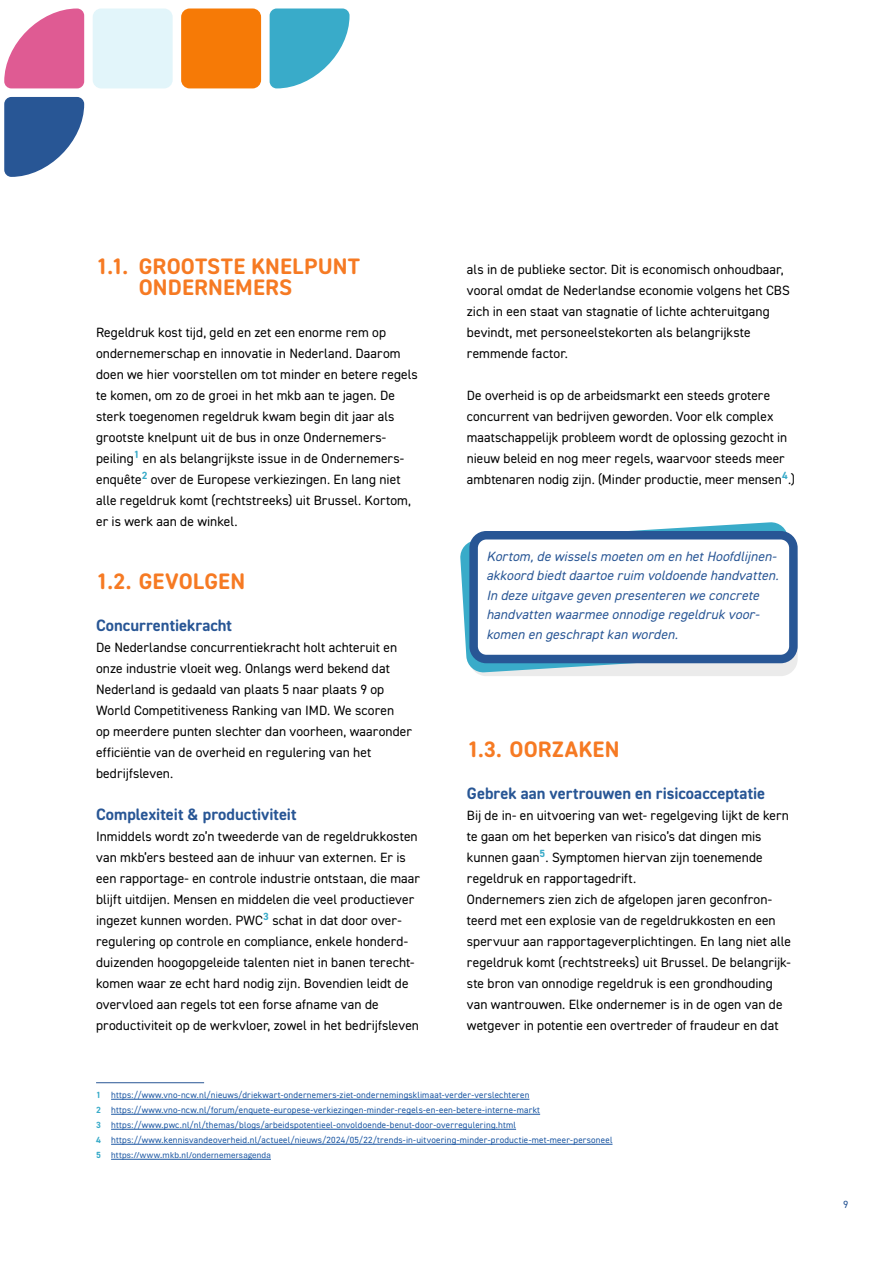
<style>
.page{position:relative;width:893px;height:1263px;background:#fff}
.page>*{position:absolute;margin:0;border:0;box-sizing:border-box;transform-origin:0 0}
.t1{font:22.5px/21px "DIN2014 Rounded VF";letter-spacing:.01em;color:#f67a23}
.t2{font:16.5px "DIN2014 Rounded VF";color:#285695}
.t3{font:13.5px/21px "DIN2014 Rounded VF";letter-spacing:.005em;color:#000}
.t4{font:italic 13.5px/19.5px "DIN2014 Rounded VF";color:#285695}
.t5{font:10.5px "DIN2014 Rounded VF";color:#285695}
.t6{font:9px/15px "DIN2014 Rounded VF";letter-spacing:.025em;color:#1955a2}
.t7{font:9px "Aptos Display";letter-spacing:.025em;color:#1955a2}
.s1{color:#39abc9}
.s2{font-family:"DIN2014 Rounded VF";color:#39abc9}
</style>
<div class="page">
<hr style="left:0;top:0;width:1px;height:1263px;background:#39abc9">
<svg style="left:4px;top:97px;width:80px;height:80px;fill:#285695"></svg>
<svg style="left:270px;top:9px;width:80px;height:79px;fill:#39abc9"></svg>
<svg style="left:4px;top:9px;width:80px;height:79px;fill:#df5b93"></svg>
<div style="left:93px;top:9px;width:80px;height:79px;background:#e2f5fa;border-radius:9px"></div>
<div style="left:181px;top:9px;width:80px;height:79px;background:#f67a06;border-radius:9px"></div>
<hr style="left:96px;top:1082px;width:108px;height:1px;background:#285695">
<hr style="left:111px;top:1099px;width:418px;height:1px;background:#1955a2">
<hr style="left:111px;top:1114px;width:429px;height:1px;background:#1955a2">
<hr style="left:111px;top:1129px;width:405px;height:1px;background:#1955a2">
<hr style="left:111px;top:1144px;width:501px;height:1px;background:#1955a2">
<hr style="left:111px;top:1159px;width:160px;height:1px;background:#1955a2">
<div style="left:469px;top:544px;width:329px;height:132px;background:#ebebeb;border-radius:17px"></div>
<svg style="left:460px;top:522px;width:334px;height:151px"></svg>
<div style="left:474px;top:535px;width:319px;height:124px;background:#fff;border-radius:13px"></div>
<div style="left:469px;top:531px;width:329px;height:132px;border:9px solid #285695;border-radius:13px"></div>
<h1 class="t1" style="left:139px;top:255px;width:223px;text-indent:-43px">1.1. GROOTSTE KNELPUNT<br>ONDERNEMERS</h1>
<p class="t3" style="left:96px;top:321px;width:323px">Regeldruk kost tijd, geld en zet een enorme rem op ondernemerschap en innovatie in Nederland. Daarom doen we hier voorstellen om tot minder en betere regels te komen, om zo de groei in het mkb aan te jagen. De sterk toegenomen regeldruk kwam begin dit jaar als grootste knelpunt uit de bus in onze Ondernemers&shy;peiling<sup>1</sup> en als belangrijkste issue in de Ondernemers&shy;enquête<sup>2</sup> over de Europese verkiezingen. En lang niet alle regeldruk komt (rechtstreeks) uit Brussel. Kortom, er is werk aan de winkel.</p>
<h1 class="t1" style="left:96px;top:570px;width:150px">1.2. GEVOLGEN</h1>
<p class="t2" style="left:96px;top:615px;width:137px">Concurrentiekracht</p>
<p class="t3" style="left:96px;top:636px;width:317px">De Nederlandse concurrentiekracht holt achteruit en onze industrie vloeit weg. Onlangs werd bekend dat Nederland is gedaald van plaats 5 naar plaats 9 op World Competitiveness Ranking van IMD. We scoren<br>op meerdere punten slechter dan voorheen, waaronder efficiëntie van de overheid en regulering van het bedrijfsleven.</p>
<p class="t2" style="left:96px;top:804px;width:202px">Complexiteit &amp; productiviteit</p>
<p class="t3" style="left:96px;top:825px;width:326px">Inmiddels wordt zo’n tweederde van de regeldrukkosten van mkb’ers besteed aan de inhuur van externen. Er is een rapportage- en controle industrie ontstaan, die maar blijft uitdijen. Mensen en middelen die veel productiever ingezet kunnen worden. PWC<sup>3</sup> schat in dat door over&shy;regulering op controle en compliance, enkele honderd&shy;duizenden hoogopgeleide talenten niet in banen terecht&shy;komen waar ze echt hard nodig zijn. Bovendien leidt de overvloed aan regels tot een forse afname van de productiviteit op de werkvloer, zowel in het bedrijfsleven</p>
<p class="t3" style="left:467px;top:258px;width:324px">als in de publieke sector. Dit is economisch onhoudbaar, vooral omdat de Nederlandse economie volgens het CBS zich in een staat van stagnatie of lichte achteruitgang bevindt, met personeelstekorten als belangrijkste remmende factor.</p>
<p class="t3" style="left:467px;top:384px;width:330px">De overheid is op de arbeidsmarkt een steeds grotere concurrent van bedrijven geworden. Voor elk complex maatschappelijk probleem wordt de oplossing gezocht in nieuw beleid en nog meer regels, waarvoor steeds meer ambtenaren nodig zijn. (Minder productie, meer mensen<sup>4</sup>.)</p>
<p class="t4" style="left:486px;top:546px;width:297px">Kortom,de wisselsmoeten om en hetHoofdlijnen&shy;akkoord biedtdaartoe ruim voldoende handvatten.<br>In deze uitgave geven presenteren we concrete handvatten waarmee onnodige regeldruk voor&shy;komen en geschraptkan worden.</p>
<h1 class="t1" style="left:467px;top:738px;width:154px">1.3. OORZAKEN</h1>
<p class="t2" style="left:467px;top:783px;width:300px">Gebrek aan vertrouwen en risicoacceptatie</p>
<p class="t3" style="left:467px;top:804px;width:326px">Bij de in- en uitvoering van wet- regelgeving lijkt de kern te gaan om het beperken van risico’s dat dingen mis kunnen gaan<sup>5</sup>. Symptomen hiervan zijn toenemende regeldruk en rapportagedrift.<br>Ondernemers zien zich de afgelopen jaren geconfron&shy;teerd met een explosie van de regeldrukkosten en een spervuur aan rapportageverplichtingen. En lang niet alle regeldruk komt (rechtstreeks) uit Brussel. De belangrijk&shy;ste bron van onnodige regeldruk is een grondhouding van wantrouwen. Elke ondernemer is in de ogen van de wetgever in potentie een overtreder of fraudeur en dat</p>
<p class="t6" style="left:96px;top:1087px;width:518px"><span class="s1">1</span> https://www.vno-ncw.nl/nieuws/driekwart-ondernemers-ziet-ondernemingsklimaat-verder-verslechteren<br><span class="s1">2</span> https://www.vno-ncw.nl/forum/enquete-europese-verkiezingen-minder-regels-en-een-betere-interne-markt<br><span class="s1">3</span> https://www.pwc.nl/nl/themas/blogs/arbeidspotentieel-onvoldoende-benut-door-overregulering.html<br><span class="s1">4</span> https://www.kennisvandeoverheid.nl/actueel/nieuws/2024/05/22/trends-in-uitvoering-minder-productie-met-meer-personeel</p>
<p class="t7" style="left:96px;top:1149px;width:176px"><span class="s2">5</span> https://www.mkb.nl/ondernemersagenda</p>
<p class="t5" style="left:843px;top:1198px;width:7px">9</p>
</div>
